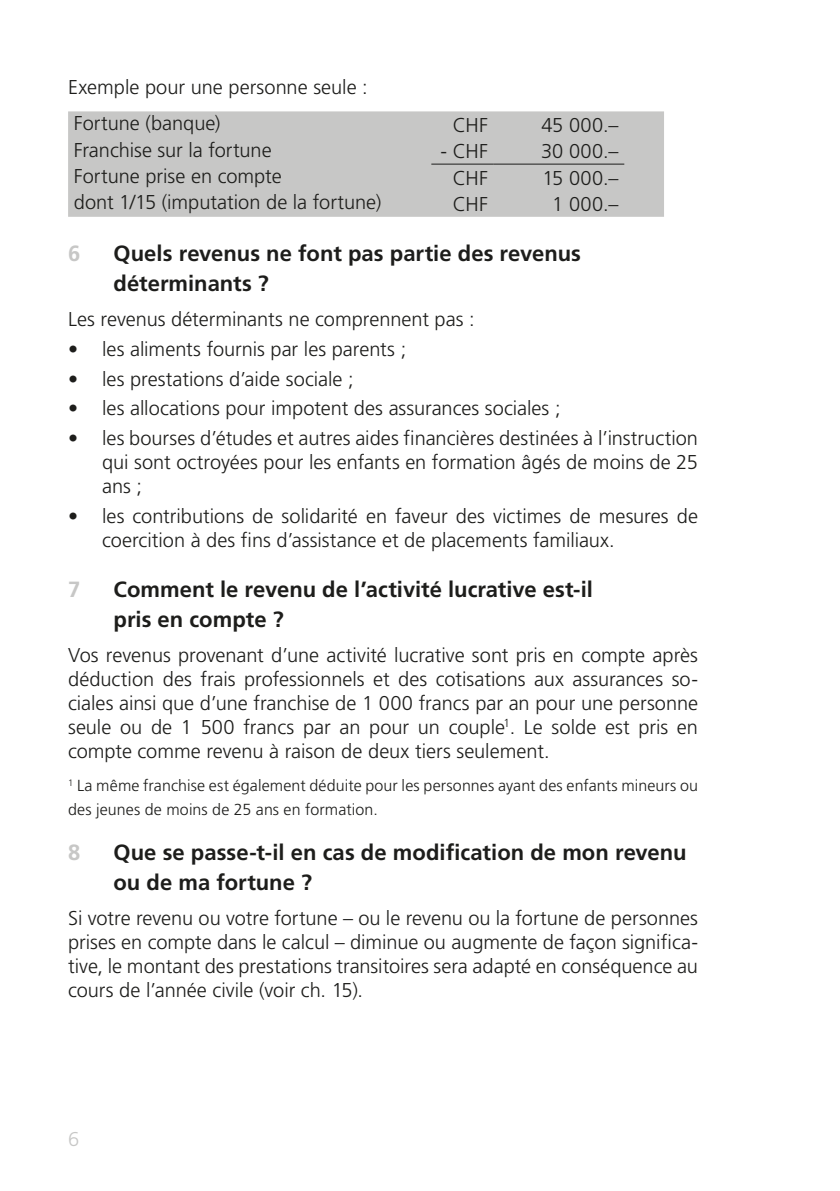
<style>
.page{position:relative;width:840px;height:1191px;background:#fff}
.page>*{position:absolute;margin:0;border:0;box-sizing:border-box;transform-origin:0 0}
.t1{font:700 22px/30px "Frutiger LT Std";color:#1d1d1b}
.t2{font:700 22px "Frutiger LT Std";color:#c7c7c6}
.Grundtext{font:300 20px/24px "Frutiger LT Std";color:#1d1d1b;text-align:justify}
.Text_vor_Aufzählung{font:300 20px "Frutiger LT Std";color:#1d1d1b}
.Grundtext_eingezogen{font:300 20px "Frutiger LT Std";letter-spacing:.02em;color:#1d1d1b}
.t3{font:300 20px "Frutiger LT Std";color:#c7c7c6}
.Grundtext-2{font:300 16px/24px "Frutiger LT Std";letter-spacing:.005em;color:#1d1d1b}
</style>
<div class="page">
<div style="left:68px;top:111px;width:595px;height:106px;background:#c7c7c6"></div>
<hr style="left:431px;top:164px;width:62px;height:1px;background:#1d1d1b">
<hr style="left:493px;top:164px;width:131px;height:1px;background:#1d1d1b">
<p class="Text_vor_Aufzählung" style="left:68px;top:76px;width:301px">Exemple pour une personne seule :</p>
<p class="Grundtext" style="left:74px;top:112px;width:148px">Fortune (banque)</p>
<p class="Grundtext" style="left:452px;top:113px;width:37px">CHF</p>
<p class="Grundtext_eingezogen" style="left:541px;top:114px;width:78px">45 000.–</p>
<p class="Grundtext" style="left:74px;top:138px;width:199px">Franchise sur la fortune</p>
<p class="Grundtext" style="left:440px;top:140px;width:49px">- CHF</p>
<p class="Grundtext_eingezogen" style="left:541px;top:140px;width:79px">30 000.–</p>
<p class="Grundtext" style="left:74px;top:164px;width:209px">Fortune prise en compte</p>
<p class="Grundtext" style="left:452px;top:166px;width:37px">CHF</p>
<p class="Grundtext_eingezogen" style="left:542px;top:167px;width:78px">15 000.–</p>
<p class="Grundtext" style="left:74px;top:191px;width:309px">dont 1/15 (imputation de la fortune)</p>
<p class="Grundtext" style="left:452px;top:192px;width:37px">CHF</p>
<p class="Grundtext_eingezogen" style="left:552px;top:193px;width:68px">1 000.–</p>
<p class="t2" style="left:68px;top:240px;width:14px">6</p>
<p class="t1" style="left:113px;top:238px;width:469px">Quels revenus ne font pas partie des revenus déterminants ?</p>
<p class="Text_vor_Aufzählung" style="left:68px;top:308px;width:408px">Les revenus déterminants ne comprennent pas :</p>
<p class="Grundtext" style="left:68px;top:337px;width:339px">• les aliments fournis par les parents ;</p>
<p class="Grundtext" style="left:68px;top:367px;width:287px">• les prestations d’aide sociale ;</p>
<p class="Grundtext" style="left:68px;top:397px;width:493px">• les allocations pour impotent des assurances sociales ;</p>
<p class="Grundtext" style="left:102px;top:426px;width:597px;text-indent:-34px">• les bourses d’études et autres aides financières destinées à l’instruction qui sont octroyées pour les enfants en formation âgés de moins de 25 ans ;</p>
<p class="Grundtext" style="left:102px;top:504px;width:597px;text-indent:-34px">• les contributions de solidarité en faveur des victimes de mesures de coercition à des fins d’assistance et de placements familiaux.</p>
<p class="t2" style="left:68px;top:576px;width:14px">7</p>
<p class="t1" style="left:113px;top:574px;width:481px">Comment le revenu de l’activité lucrative est-il pris en compte ?</p>
<p class="Grundtext" style="left:68px;top:643px;width:631px">Vos revenus provenant d’une activité lucrative sont pris en compte après déduction des frais professionnels et des cotisations aux assurances so&shy;ciales ainsi que d’une franchise de 1 000 francs par an pour une personne seule ou de 1 500 francs par an pour un couple<sup>1</sup>. Le solde est pris en compte comme revenu à raison de deux tiers seulement.</p>
<p class="Grundtext-2" style="left:68px;top:774px;width:631px"><sup>1</sup> La même franchise est également déduite pour les personnes ayant des enfants mineurs ou des jeunes de moins de 25 ans en formation.</p>
<p class="t2" style="left:68px;top:839px;width:14px">8</p>
<p class="t1" style="left:113px;top:837px;width:574px">Que se passe-t-il en cas de modification de mon revenu ou de ma fortune ?</p>
<p class="Grundtext" style="left:68px;top:906px;width:631px">Si votre revenu ou votre fortune – ou le revenu ou la fortune de personnes prises en compte dans le calcul – diminue ou augmente de façon significa&shy;tive, le montant des prestations transitoires sera adapté en conséquence au cours de l’année civile (voir ch. 15).</p>
<p class="t3" style="left:68px;top:1127px;width:13px">6</p>
</div>
